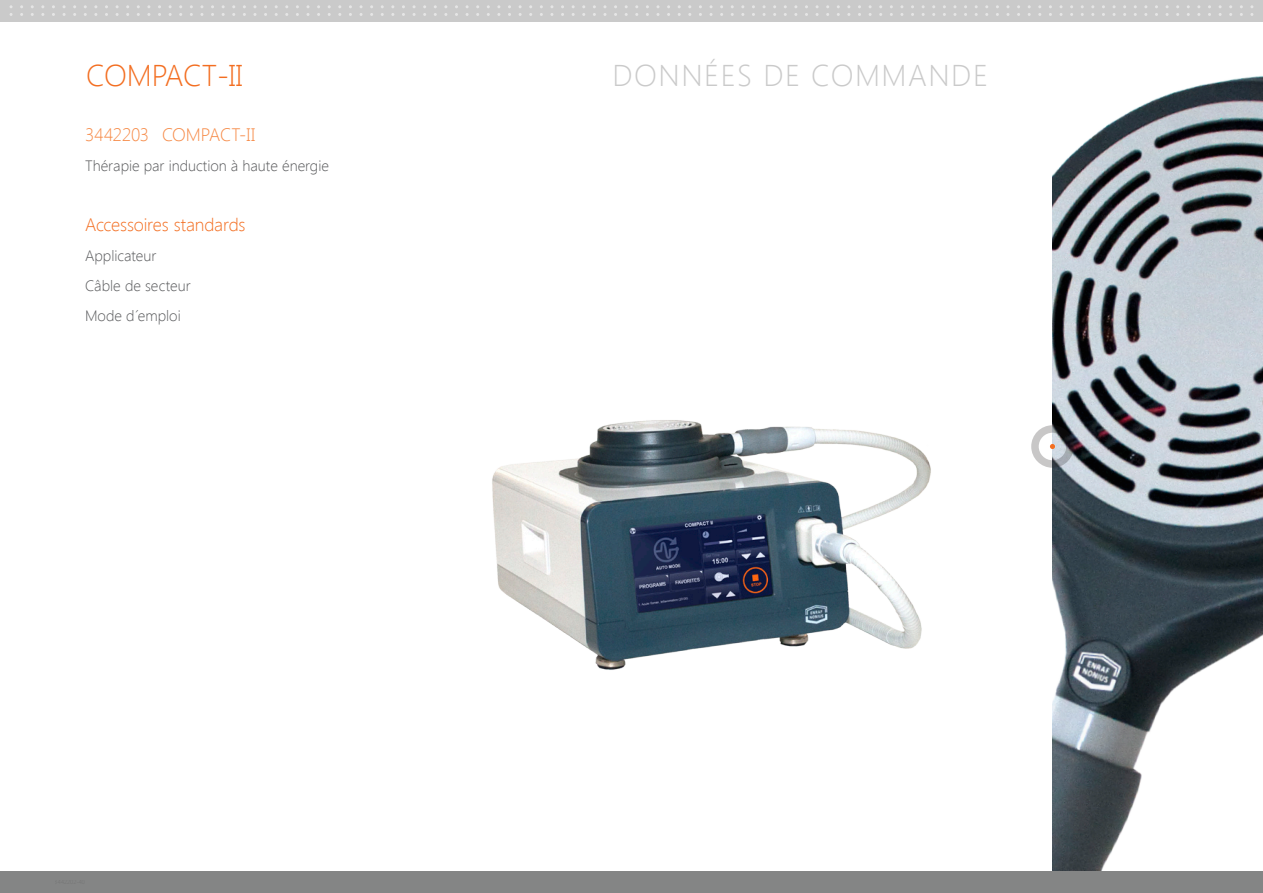
<style>
.page{position:relative;width:1263px;height:893px;background:#fff}
.page>*{position:absolute;margin:0;border:0;box-sizing:border-box;transform-origin:0 0}
.A_Kop_20_pt_grijs_R1{font:300 30px "Segoe UI";letter-spacing:.05em;color:#cacaca}
.t1{font:300 30px "Segoe UI";color:#f36e21}
.A_Kop_20_pt_oranje_L{font:300 18px "Segoe UI";letter-spacing:-.01em;color:#f36e21}
.A_Tekst_vlak_10_pt_L{font:300 18px "Segoe UI";letter-spacing:-.005em;color:#f68945}
.A_Tekst_vlak_10_pt_L-2{font:300 15px "Segoe UI";color:#57585a}
</style>
<div class="page">
<img style="left:492px;top:420px;width:439px;height:250px">
<img style="left:1052px;top:21px;width:211px;height:850px">
<div style="left:0;top:0;width:1263px;height:21px;background:#cacaca"></div>
<svg style="left:10px;top:5px;width:3px;height:11px"></svg>
<svg style="left:1240px;top:5px;width:3px;height:11px"></svg>
<svg style="left:1250px;top:5px;width:3px;height:11px"></svg>
<svg style="left:20px;top:5px;width:3px;height:11px"></svg>
<svg style="left:31px;top:5px;width:3px;height:11px"></svg>
<svg style="left:41px;top:5px;width:3px;height:11px"></svg>
<svg style="left:52px;top:5px;width:3px;height:11px"></svg>
<svg style="left:63px;top:5px;width:3px;height:11px"></svg>
<svg style="left:73px;top:5px;width:3px;height:11px"></svg>
<svg style="left:84px;top:5px;width:3px;height:11px"></svg>
<svg style="left:94px;top:5px;width:3px;height:11px"></svg>
<svg style="left:105px;top:5px;width:3px;height:11px"></svg>
<svg style="left:116px;top:5px;width:3px;height:11px"></svg>
<svg style="left:126px;top:5px;width:3px;height:11px"></svg>
<svg style="left:137px;top:5px;width:3px;height:11px"></svg>
<svg style="left:147px;top:5px;width:3px;height:11px"></svg>
<svg style="left:158px;top:5px;width:3px;height:11px"></svg>
<svg style="left:169px;top:5px;width:3px;height:11px"></svg>
<svg style="left:179px;top:5px;width:3px;height:11px"></svg>
<svg style="left:190px;top:5px;width:3px;height:11px"></svg>
<svg style="left:200px;top:5px;width:3px;height:11px"></svg>
<svg style="left:211px;top:5px;width:3px;height:11px"></svg>
<svg style="left:222px;top:5px;width:3px;height:11px"></svg>
<svg style="left:232px;top:5px;width:3px;height:11px"></svg>
<svg style="left:243px;top:5px;width:3px;height:11px"></svg>
<svg style="left:253px;top:5px;width:3px;height:11px"></svg>
<svg style="left:264px;top:5px;width:3px;height:11px"></svg>
<svg style="left:275px;top:5px;width:3px;height:11px"></svg>
<svg style="left:285px;top:5px;width:3px;height:11px"></svg>
<svg style="left:296px;top:5px;width:3px;height:11px"></svg>
<svg style="left:306px;top:5px;width:3px;height:11px"></svg>
<svg style="left:317px;top:5px;width:3px;height:11px"></svg>
<svg style="left:328px;top:5px;width:3px;height:11px"></svg>
<svg style="left:338px;top:5px;width:3px;height:11px"></svg>
<svg style="left:349px;top:5px;width:3px;height:11px"></svg>
<svg style="left:359px;top:5px;width:4px;height:11px"></svg>
<svg style="left:370px;top:5px;width:3px;height:11px"></svg>
<svg style="left:381px;top:5px;width:3px;height:11px"></svg>
<svg style="left:391px;top:5px;width:3px;height:11px"></svg>
<svg style="left:402px;top:5px;width:3px;height:11px"></svg>
<svg style="left:413px;top:5px;width:3px;height:11px"></svg>
<svg style="left:423px;top:5px;width:3px;height:11px"></svg>
<svg style="left:434px;top:5px;width:3px;height:11px"></svg>
<svg style="left:466px;top:5px;width:3px;height:11px"></svg>
<svg style="left:476px;top:5px;width:3px;height:11px"></svg>
<svg style="left:487px;top:5px;width:3px;height:11px"></svg>
<svg style="left:497px;top:5px;width:3px;height:11px"></svg>
<svg style="left:508px;top:5px;width:3px;height:11px"></svg>
<svg style="left:519px;top:5px;width:3px;height:11px"></svg>
<svg style="left:529px;top:5px;width:3px;height:11px"></svg>
<svg style="left:540px;top:5px;width:3px;height:11px"></svg>
<svg style="left:550px;top:5px;width:3px;height:11px"></svg>
<svg style="left:561px;top:5px;width:3px;height:11px"></svg>
<svg style="left:572px;top:5px;width:3px;height:11px"></svg>
<svg style="left:582px;top:5px;width:3px;height:11px"></svg>
<svg style="left:593px;top:5px;width:3px;height:11px"></svg>
<svg style="left:603px;top:5px;width:3px;height:11px"></svg>
<svg style="left:614px;top:5px;width:3px;height:11px"></svg>
<svg style="left:625px;top:5px;width:3px;height:11px"></svg>
<svg style="left:635px;top:5px;width:3px;height:11px"></svg>
<svg style="left:646px;top:5px;width:3px;height:11px"></svg>
<svg style="left:656px;top:5px;width:3px;height:11px"></svg>
<svg style="left:667px;top:5px;width:3px;height:11px"></svg>
<svg style="left:678px;top:5px;width:3px;height:11px"></svg>
<svg style="left:688px;top:5px;width:3px;height:11px"></svg>
<svg style="left:699px;top:5px;width:3px;height:11px"></svg>
<svg style="left:709px;top:5px;width:3px;height:11px"></svg>
<svg style="left:720px;top:5px;width:3px;height:11px"></svg>
<svg style="left:731px;top:5px;width:3px;height:11px"></svg>
<svg style="left:741px;top:5px;width:3px;height:11px"></svg>
<svg style="left:752px;top:5px;width:3px;height:11px"></svg>
<svg style="left:763px;top:5px;width:2px;height:11px"></svg>
<svg style="left:773px;top:5px;width:3px;height:11px"></svg>
<svg style="left:784px;top:5px;width:3px;height:11px"></svg>
<svg style="left:794px;top:5px;width:3px;height:11px"></svg>
<svg style="left:805px;top:5px;width:3px;height:11px"></svg>
<svg style="left:816px;top:5px;width:3px;height:11px"></svg>
<svg style="left:826px;top:5px;width:3px;height:11px"></svg>
<svg style="left:837px;top:5px;width:3px;height:11px"></svg>
<svg style="left:847px;top:5px;width:3px;height:11px"></svg>
<svg style="left:858px;top:5px;width:3px;height:11px"></svg>
<svg style="left:869px;top:5px;width:3px;height:11px"></svg>
<svg style="left:879px;top:5px;width:3px;height:11px"></svg>
<svg style="left:444px;top:5px;width:3px;height:11px"></svg>
<svg style="left:455px;top:5px;width:3px;height:11px"></svg>
<svg style="left:890px;top:5px;width:3px;height:11px"></svg>
<svg style="left:900px;top:5px;width:3px;height:11px"></svg>
<svg style="left:911px;top:5px;width:3px;height:11px"></svg>
<svg style="left:922px;top:5px;width:3px;height:11px"></svg>
<svg style="left:953px;top:5px;width:3px;height:11px"></svg>
<svg style="left:964px;top:5px;width:3px;height:11px"></svg>
<svg style="left:975px;top:5px;width:3px;height:11px"></svg>
<svg style="left:985px;top:5px;width:3px;height:11px"></svg>
<svg style="left:996px;top:5px;width:3px;height:11px"></svg>
<svg style="left:1006px;top:5px;width:3px;height:11px"></svg>
<svg style="left:1017px;top:5px;width:3px;height:11px"></svg>
<svg style="left:1028px;top:5px;width:3px;height:11px"></svg>
<svg style="left:1038px;top:5px;width:3px;height:11px"></svg>
<svg style="left:1049px;top:5px;width:3px;height:11px"></svg>
<svg style="left:1059px;top:5px;width:3px;height:11px"></svg>
<svg style="left:1070px;top:5px;width:3px;height:11px"></svg>
<svg style="left:1081px;top:5px;width:3px;height:11px"></svg>
<svg style="left:1091px;top:5px;width:3px;height:11px"></svg>
<svg style="left:1102px;top:5px;width:3px;height:11px"></svg>
<svg style="left:1113px;top:5px;width:2px;height:11px"></svg>
<svg style="left:932px;top:5px;width:3px;height:11px"></svg>
<svg style="left:943px;top:5px;width:3px;height:11px"></svg>
<svg style="left:1123px;top:5px;width:3px;height:11px"></svg>
<svg style="left:1134px;top:5px;width:3px;height:11px"></svg>
<svg style="left:1144px;top:5px;width:3px;height:11px"></svg>
<svg style="left:1155px;top:5px;width:3px;height:11px"></svg>
<svg style="left:1166px;top:5px;width:2px;height:11px"></svg>
<svg style="left:1176px;top:5px;width:3px;height:11px"></svg>
<svg style="left:1187px;top:5px;width:3px;height:11px"></svg>
<svg style="left:1197px;top:5px;width:3px;height:11px"></svg>
<svg style="left:1208px;top:5px;width:3px;height:11px"></svg>
<svg style="left:1219px;top:5px;width:2px;height:11px"></svg>
<svg style="left:1229px;top:5px;width:3px;height:11px"></svg>
<div style="left:1031px;top:425px;width:43px;height:43px;border:8px solid #231f20;border-radius:50%"></div>
<svg style="left:1050px;top:444px;width:5px;height:5px"></svg>
<div style="left:0;top:871px;width:1263px;height:22px;background:#848585"></div>
<p class="t1" style="left:86px;top:54px;width:158px">COMPACT-II</p>
<p class="A_Kop_20_pt_grijs_R1" style="left:613px;top:55px;width:377px">DONNÉES DE COMMANDE</p>
<p class="A_Tekst_vlak_10_pt_L" style="left:85px;top:122px;width:172px">3442203 COMPACT-II</p>
<p class="A_Tekst_vlak_10_pt_L-2" style="left:85px;top:155px;width:245px">Thérapie par induction à haute énergie</p>
<p class="A_Kop_20_pt_oranje_L" style="left:85px;top:212px;width:162px">Accessoires standards</p>
<p class="A_Tekst_vlak_10_pt_L-2" style="left:85px;top:245px;width:73px">Applicateur</p>
<p class="A_Tekst_vlak_10_pt_L-2" style="left:85px;top:275px;width:107px">Câble de secteur</p>
<p class="A_Tekst_vlak_10_pt_L-2" style="left:85px;top:305px;width:97px">Mode d´emploi</p>
</div>
